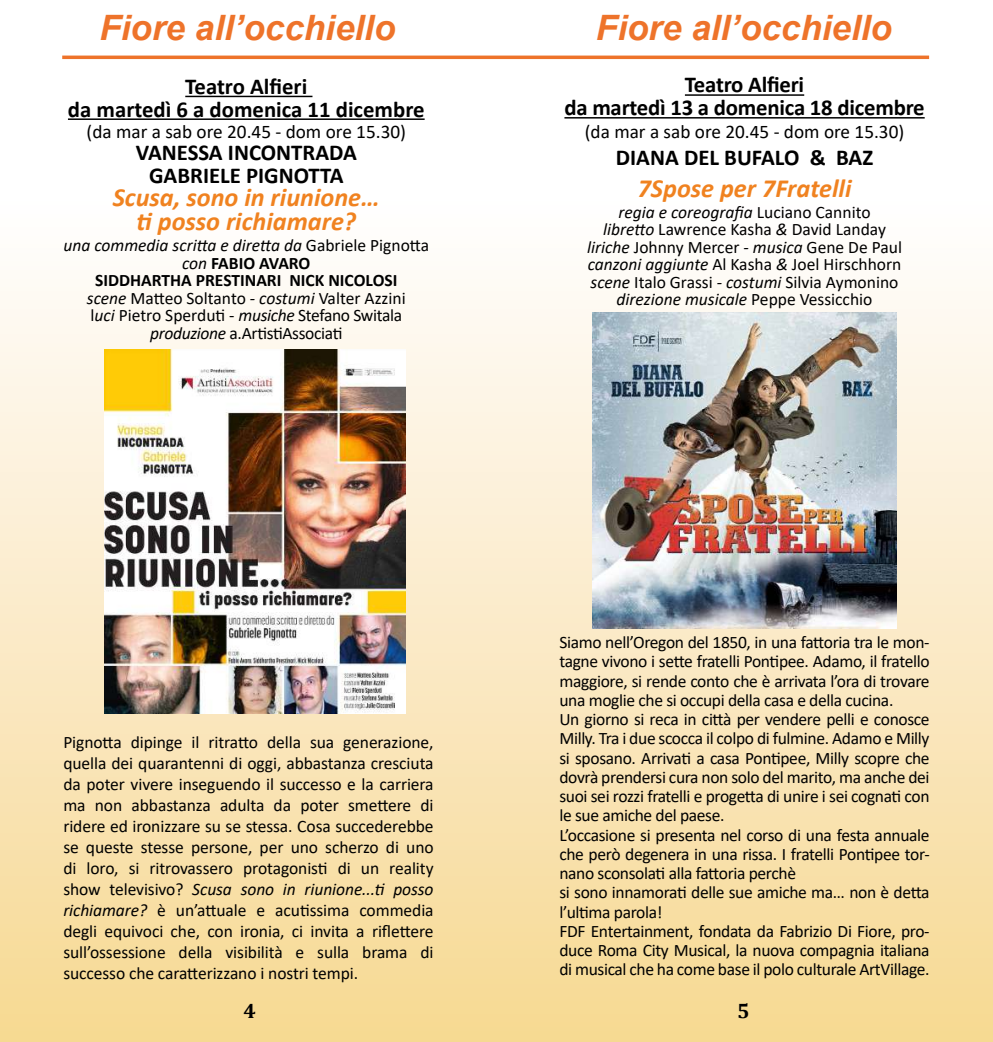
<style>
.page{position:relative;width:993px;height:1042px;background:#fff}
.page>*{position:absolute;margin:0;border:0;box-sizing:border-box;transform-origin:0 0}
.t1{font:italic 700 35px "Arial";color:#ee732a}
.t2{font:italic 700 26.25px/24.5px "Calibri";color:#f08220;text-align:center}
.t3{font:700 22.75px/22.8px "Calibri";color:#000;text-align:center}
.t4{font:700 21px "Cambria";color:#000}
.t5{font:19.25px "Calibri";color:#000}
.t6{font:17.5px/19.2px "Calibri";letter-spacing:-.02em;color:#000}
.t7{font:17.5px/17.5px "Calibri";color:#000;text-align:center}
.s1{font-style:italic}
.s2{font-weight:700}
</style>
<div class="page">
<div style="left:0;top:0;width:992px;height:1042px;background:linear-gradient(to bottom,#fff,#f7d996)"></div>
<hr style="left:62px;top:56px;width:866px;height:3px;background:#ee732a">
<hr style="left:684px;top:94px;width:120px;height:2px;background:#000">
<hr style="left:564px;top:117px;width:360px;height:2px;background:#000">
<img style="left:592px;top:312px;width:304px;height:316px">
<hr style="left:185px;top:96px;width:127px;height:1px;background:#000">
<hr style="left:68px;top:118px;width:356px;height:2px;background:#000">
<img style="left:105px;top:349px;width:300px;height:364px">
<h1 class="t1" style="left:99px;top:4px;width:297px">Fiore all’occhiello</h1>
<h1 class="t1" style="left:595px;top:4px;width:297px">Fiore all’occhiello</h1>
<h3 class="t3" style="left:68px;top:75px;width:358px">Teatro Alfieri<br>da martedì 6 a domenica 11 dicembre</h3>
<p class="t5" style="left:86px;top:118px;width:321px">(da mar a sab ore 20.45 - dom ore 15.30)</p>
<h3 class="t3" style="left:136px;top:141px;width:222px">VANESSA INCONTRADA<br>GABRIELE PIGNOTTA</h3>
<h2 class="t2" style="left:113px;top:184px;width:268px">Scusa, sono in riunione… ti posso richiamare?</h2>
<p class="t6" style="left:63px;top:236px;width:367px;line-height:17.5px;text-align:center"><span class="s1">una commedia scritta e diretta da</span> Gabriele Pignotta <span class="s1">con</span> <span class="s2">FABIO AVARO<br>SIDDHARTHA PRESTINARI NICK NICOLOSI<br></span><span class="s1">scene</span> Matteo Soltanto <span class="s1">- costumi</span> Valter Azzini<br>l<span class="s1">uci</span> Pietro Sperduti - <span class="s1">musiche</span> Stefano Switala <span class="s1">produzione</span> a.ArtistiAssociati</p>
<p class="t6" style="left:63px;top:731px;width:372px;line-height:21px;text-align:justify">Pignotta dipinge il ritratto della sua generazione, quella dei quarantenni di oggi, abbastanza cresciuta da poter vivere inseguendo il successo e la carriera ma non abbastanza adulta da poter smettere di ridere ed ironizzare su se stessa. Cosa succederebbe se queste stesse persone, per uno scherzo di uno di loro, si ritrovassero protagonisti di un reality show televisivo? <span class="s1">Scusa sono in riunione...ti posso richiamare?</span> è un’attuale e acutissima commedia degli equivoci che, con ironia, ci invita a riflettere sull’ossessione della visibilità e sulla brama di successo che caratterizzano i nostri tempi.</p>
<h3 class="t3" style="left:564px;top:73px;width:361px">Teatro Alfieri<br>da martedì 13 a domenica 18 dicembre</h3>
<p class="t5" style="left:584px;top:118px;width:321px">(da mar a sab ore 20.45 - dom ore 15.30)</p>
<h3 class="t3" style="left:615px;top:146px;width:259px">DIANA DEL BUFALO &amp; BAZ</h3>
<h2 class="t2" style="left:637px;top:175px;width:215px">7Spose per 7Fratelli</h2>
<p class="t7" style="left:587px;top:203px;width:316px"><span class="s1">regia e coreografia</span> Luciano Cannito<br><span class="s1">libretto</span> Lawrence Kasha <span class="s1">&amp;</span> David Landay <span class="s1">liriche</span> Johnny Mercer <span class="s1">- musica</span> Gene De Paul <span class="s1">canzoni aggiunte</span> Al Kasha <span class="s1">&amp;</span> Joel Hirschhorn <span class="s1">scene</span> Italo Grassi <span class="s1">- costumi</span> Silvia Aymonino <span class="s1">direzione musicale</span> Peppe Vessicchio</p>
<p class="t6" style="left:559px;top:632px;width:372px">Siamo nell’Oregon del 1850, in una fattoria tra le mon&shy;tagne vivono i sette fratelli Pontipee. Adamo, il fratello maggiore, si rende conto che è arrivata l’ora di trovare una moglie che si occupi della casa e della cucina.<br>Un giorno si reca in città per vendere pelli e conosce Milly. Tra i due scocca il colpo di fulmine. Adamo e Milly si sposano. Arrivati a casa Pontipee, Milly scopre che dovrà prendersi cura non solo del marito, ma anche dei suoi sei rozzi fratelli e progetta di unire i sei cognati con le sue amiche del paese.<br>L’occasione si presenta nel corso di una festa annuale che però degenera in una rissa. I fratelli Pontipee tor&shy;nano sconsolati alla fattoria perchè<br>si sono innamorati delle sue amiche ma… non è detta l’ultima parola!<br>FDF Entertainment, fondata da Fabrizio Di Fiore, pro&shy;duce Roma City Musical, la nuova compagnia italiana di musical che ha come base il polo culturale ArtVillage.</p>
<p class="t4" style="left:243px;top:995px;width:14px">4</p>
<p class="t4" style="left:736px;top:995px;width:14px">5</p>
</div>
